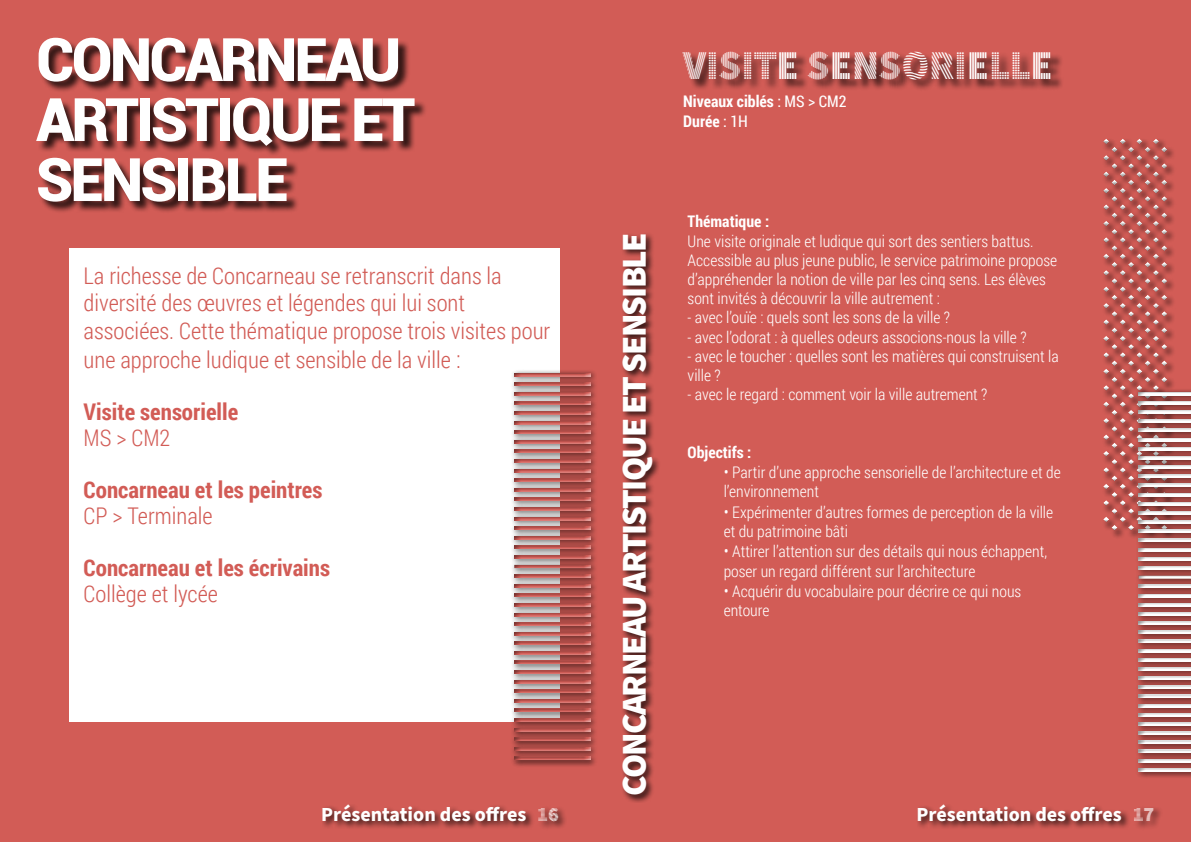
<style>
.page{position:relative;width:1191px;height:842px;background:#d25c56}
.page>*{position:absolute;margin:0;border:0;box-sizing:border-box;transform-origin:0 0}
.t1{font:900 60px/60px "Roboto";letter-spacing:-.05em;color:#fff}
.t2{font:900 41.2px "Source Sans Pro DISPLAYV2";color:#fff}
.t3{font:900 35px "Source Sans Pro";letter-spacing:-.05em;color:#fff}
.t4{font:300 23px/28px "Roboto Condensed";color:#d25c56}
.t5{font:700 23px "Roboto Condensed";color:#d25c56}
.t6{font:700 20px "Source Sans Pro";color:#fff}
.t7{font:300 16px/19.2px "Roboto Condensed";color:#fff}
.t8{font:700 16px/19.2px "Roboto Condensed";color:#fff}
.s1{font-size:24px}
.s2{font-weight:400}
.s3{font-size:17px}
.s4{font-family:"Source Sans Pro DISPLAYV2";font-weight:900}
</style>
<div class="page">
<div style="left:917px;top:803px;width:246px;height:28px;background:#000;opacity:.75"></div>
<div style="left:621px;top:232px;width:39px;height:571px;background:#000;opacity:.75"></div>
<div style="left:38px;top:40px;width:390px;height:174px;background:#000;opacity:.75"></div>
<div style="left:684px;top:52px;width:379px;height:40px;background:#000;opacity:.75"></div>
<div style="left:69px;top:248px;width:490px;height:473px;background:#fff"></div>
<div style="left:516px;top:367px;width:82px;height:394px;background:#cd5a54"></div>
<div style="left:507px;top:365px;width:89px;height:396px;background:#000;opacity:.75"></div>
<div style="left:321px;top:803px;width:246px;height:28px;background:#000;opacity:.75"></div>
<div style="left:1097px;top:141px;width:76px;height:397px;background:#000;opacity:.75"></div>
<div style="left:1131px;top:385px;width:60px;height:387px;background:#000;opacity:.75"></div>
<h1 class="t1" style="left:36px;top:27px;width:381px">CONCARNEAU<br>ARTISTIQUE ET<br>SENSIBLE</h1>
<h3 class="t4" style="left:84px;top:261px;width:468px">La richesse de Concarneau se retranscrit dans la diversité des œuvres et légendes qui lui sont associées. Cette thématique propose trois visites pour une approche ludique et sensible de la ville <span class="s1">:</span></h3>
<h3 class="t5" style="left:84px;top:395px;width:156px">Visite sensorielle</h3>
<h3 class="t4" style="left:84px;top:423px;width:88px">MS &gt; CM2</h3>
<h3 class="t5" style="left:84px;top:473px;width:240px">Concarneau et les peintres</h3>
<h3 class="t4" style="left:84px;top:501px;width:131px">CP &gt; Terminale</h3>
<h3 class="t5" style="left:84px;top:551px;width:248px">Concarneau et les écrivains</h3>
<h3 class="t4" style="left:84px;top:579px;width:136px">Collège et lycée</h3>
<h2 class="t2" style="left:683px;top:44px;width:371px">VISITE SENSORIELLE</h2>
<p class="t8" style="left:683px;top:92px;width:165px">Niveaux ciblés <span class="s2">: MS &gt; CM2<br></span>Durée <span class="s2">: 1H</span></p>
<h3 class="t3" style="left:610px;top:796px;width:565px;rotate:-90deg">CONCARNEAU ARTISTIQUE ET SENSIBLE</h3>
<p class="t8" style="left:687px;top:211px;width:83px">Thématique :</p>
<p class="t7" style="left:687px;top:231px;width:371px">Une visite originale et ludique qui sort des sentiers battus.<br>Accessible au plus jeune public, le service patrimoine propose d’appréhender la notion de ville par les cinq sens. Les élèves sont invités à découvrir la ville autrement :</p>
<p class="t7" style="left:687px;top:307px;width:264px">- avec l’ouïe : quels sont les sons de la ville ?</p>
<p class="t7" style="left:687px;top:327px;width:340px">- avec l’odorat : à quelles odeurs associons-nous la ville ?</p>
<p class="t7" style="left:687px;top:346px;width:372px">- avec le toucher : quelles sont les matières qui construisent la ville ?</p>
<p class="t7" style="left:687px;top:384px;width:301px">- avec le regard : comment voir la ville autrement ?</p>
<p class="t8" style="left:687px;top:442px;width:65px">Objectifs :</p>
<p class="t7" style="left:723px;top:462px;width:338px"><span class="s3">•</span> Partir d’une approche sensorielle de l’architecture et de l’environnement</p>
<p class="t7" style="left:723px;top:502px;width:331px"><span class="s3">•</span> Expérimenter d’autres formes de perception de la ville et du patrimoine bâti</p>
<p class="t7" style="left:723px;top:541px;width:325px"><span class="s3">•</span> Attirer l’attention sur des détails qui nous échappent, poser un regard différent sur l’architecture</p>
<p class="t7" style="left:723px;top:581px;width:299px"><span class="s3">•</span> Acquérir du vocabulaire pour décrire ce qui nous entoure</p>
<p class="t6" style="left:321px;top:801px;width:239px">Présentation des offres <span class="s4">16</span></p>
<p class="t6" style="left:321px;top:805px;width:239px">Présentation des offres <span class="s4">16</span></p>
<p class="t6" style="left:916px;top:805px;width:239px">Présentation des offres <sup>17</sup><span class="s4">17</span></p>
</div>
